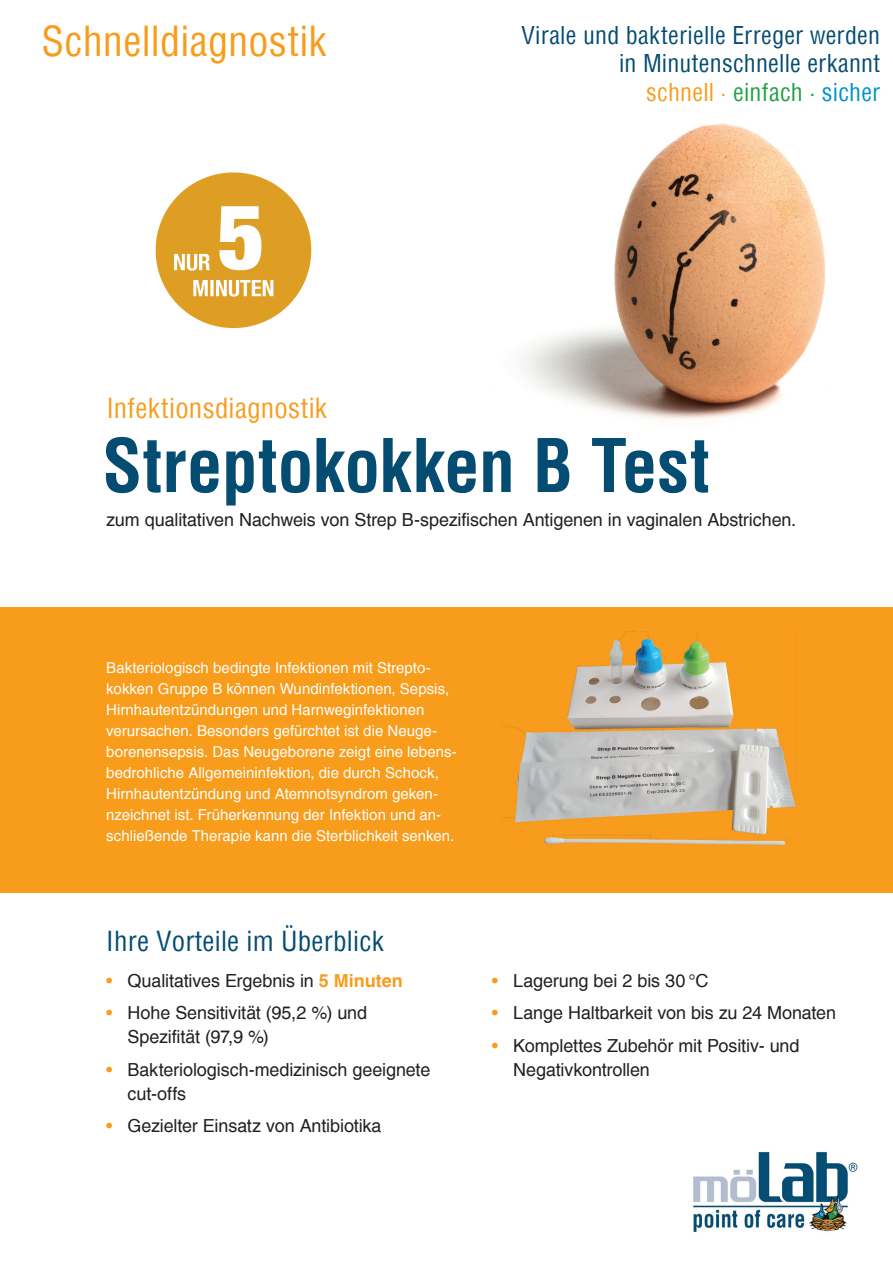
<style>
.page{position:relative;width:893px;height:1263px;background:#fff}
.page>*{position:absolute;margin:0;border:0;box-sizing:border-box;transform-origin:0 0}
.t1{font:700 condensed 72px "Helvetica";letter-spacing:-.005em;color:#054c72}
.t2{font:condensed 40.5px "Helvetica";letter-spacing:.005em;color:#f89c1c}
.t3{font:condensed 27px "Helvetica";letter-spacing:.01em;color:#054c72}
.t4{font:condensed 27px "Helvetica";letter-spacing:.01em;color:#f89c1c}
.t5{font:condensed 24px/28.5px "Helvetica";letter-spacing:.01em;color:#054c72;text-align:right}
.t6{font:18px/24px "Helvetica";letter-spacing:-.005em;color:#231f20}
.t7{font:15px/21px "Helvetica";color:#fff}
.s1{color:#f89c1c}
.s2{color:#1fa245}
.s3{color:#0094c8}
.s4{font-weight:700;color:#f89c1c}
</style>
<div class="page">
<div style="left:0;top:607px;width:893px;height:286px;background:#f89c1c"></div>
<img style="left:503px;top:631px;width:293px;height:218px">
<img style="left:522px;top:123px;width:304px;height:297px">
<img style="left:155px;top:172px;width:157px;height:156px">
<img style="left:693px;top:1151px;width:165px;height:81px">
<h2 class="t2" style="left:41px;top:15px;width:287px">Schnelldiagnostik</h2>
<h3 class="t4" style="left:106px;top:390px;width:222px">Infektionsdiagnostik</h3>
<h3 class="t5" style="left:521px;top:20px;width:360px">Virale und bakterielle Erreger werden in Minutenschnelle erkannt<br><span class="s1">schnell ·</span> <span class="s2">einfach ·</span> <span class="s3">sicher</span></h3>
<h1 class="t1" style="left:102px;top:418px;width:609px">Streptokokken B Test</h1>
<p class="t6" style="left:106px;top:508px;width:691px">zum qualitativen Nachweis von Strep B-spezifischen Antigenen in vaginalen Abstrichen.</p>
<p class="t7" style="left:106px;top:657px;width:352px">Bakteriologisch bedingte Infektionen mit Strepto&shy;kokken Gruppe B können Wundinfektionen, Sepsis, Hirnhautentzündungen und Harnweginfektionen verursachen. Besonders gefürchtet ist die Neuge&shy;borenensepsis. Das Neugeborene zeigt eine lebens&shy;bedrohliche Allgemeininfektion, die durch Schock, Hirnhautentzündung und Atemnotsyndrom geken&shy;nzeichnet ist. Früherkennung der Infektion und an&shy;schließende Therapie kann die Sterblichkeit senken.</p>
<h3 class="t3" style="left:106px;top:924px;width:279px">Ihre Vorteile im Überblick</h3>
<p class="t6" style="left:106px;top:968px;width:298px"><span class="s1">•</span> Qualitatives Ergebnis in <span class="s4">5 Minuten</span></p>
<p class="t6" style="left:128px;top:1001px;width:241px;text-indent:-21px"><span class="s1">•</span> Hohe Sensitivität (95,2 %) und<br>Spezifität (97,9 %)</p>
<p class="t6" style="left:128px;top:1057px;width:304px;text-indent:-21px"><span class="s1">•</span> Bakteriologisch-medizinisch geeignete cut-offs</p>
<p class="t6" style="left:106px;top:1114px;width:277px"><span class="s1">•</span> Gezielter Einsatz von Antibiotika</p>
<p class="t6" style="left:492px;top:968px;width:218px"><span class="s1">•</span> Lagerung bei 2 bis 30 °C</p>
<p class="t6" style="left:492px;top:1001px;width:346px"><span class="s1">•</span> Lange Haltbarkeit von bis zu 24 Monaten</p>
<p class="t6" style="left:513px;top:1033px;width:288px;text-indent:-21px"><span class="s1">•</span> Komplettes Zubehör mit Positiv- und<br>Negativkontrollen</p>
</div>
